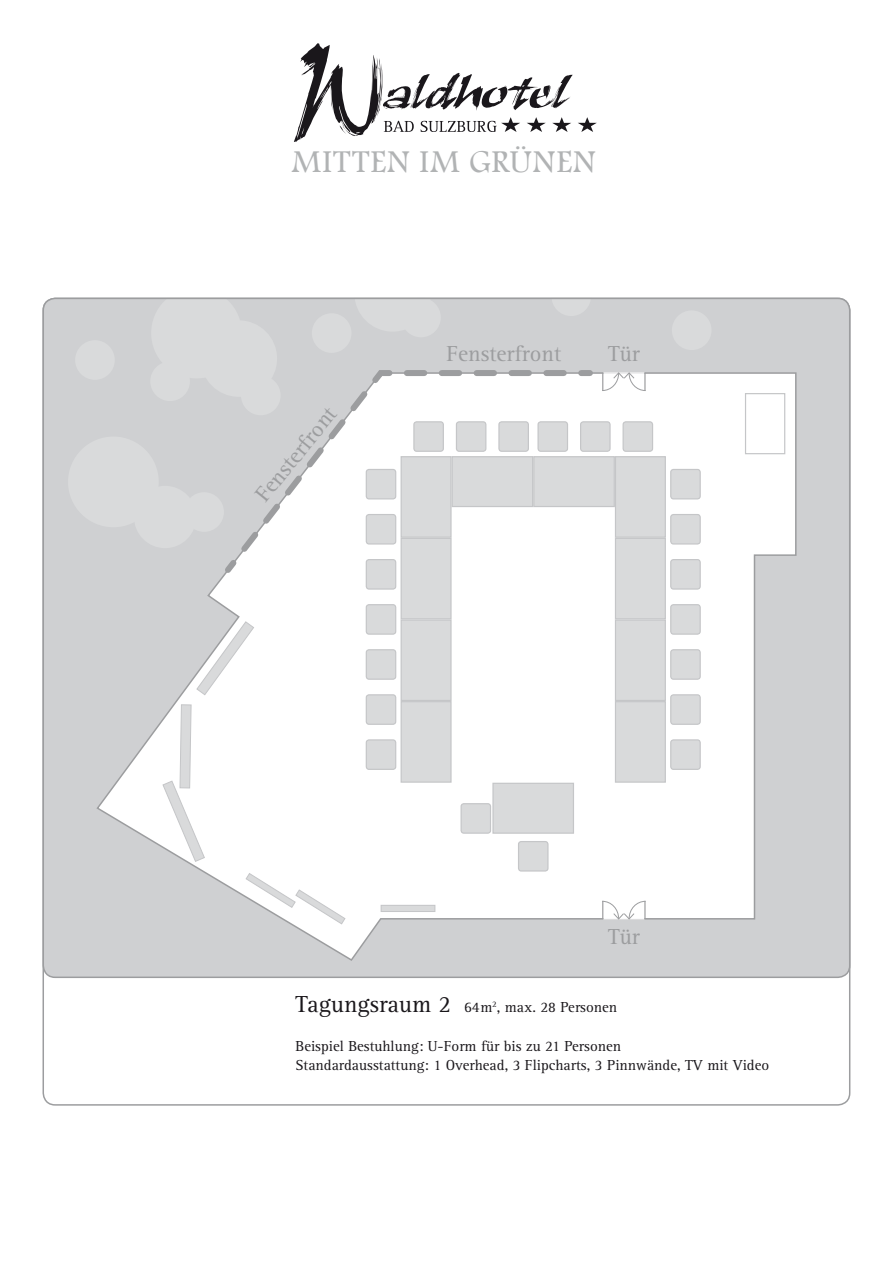
<style>
.page{position:relative;width:893px;height:1263px;background:#fff}
.page>*{position:absolute;margin:0;border:0;box-sizing:border-box;transform-origin:0 0}
.t1{font:33px "Footlight MT Light";letter-spacing:.035em;color:#b1b3b4}
.t2{font:22.5px "Rotis Serif";color:#9c9d9f}
.t3{font:15px/19.5px "Rotis Serif";color:#1a171b}
.s1{font-size:24px}
</style>
<div class="page">
<div style="left:43px;top:298px;width:807px;height:679px;background:#cfd0d2;border-radius:12px"></div>
<div style="left:68px;top:436px;width:91px;height:91px;background:#d9dadb;border-radius:50%"></div>
<div style="left:75px;top:340px;width:40px;height:40px;background:#d9dadb;border-radius:50%"></div>
<div style="left:312px;top:313px;width:39px;height:40px;background:#d9dadb;border-radius:50%"></div>
<div style="left:672px;top:310px;width:39px;height:40px;background:#d9dadb;border-radius:50%"></div>
<div style="left:401px;top:298px;width:40px;height:39px;background:#d9dadb;border-radius:50%"></div>
<div style="left:201px;top:320px;width:76px;height:77px;background:#d9dadb;border-radius:50%"></div>
<svg style="left:294px;top:43px;width:303px;height:99px"></svg>
<svg style="left:96px;top:372px;width:701px;height:589px"></svg>
<div style="left:745px;top:393px;width:40px;height:61px;border:1px solid #c5c6c8"></div>
<div style="left:381px;top:905px;width:54px;height:6px;background:#d9dadb"></div>
<div style="left:381px;top:905px;width:54px;height:7px;border:1px solid #c5c6c8"></div>
<svg style="left:245px;top:873px;width:101px;height:52px"></svg>
<svg style="left:162px;top:704px;width:43px;height:158px"></svg>
<svg style="left:196px;top:621px;width:58px;height:74px"></svg>
<svg style="left:601px;top:372px;width:45px;height:19px"></svg>
<svg style="left:601px;top:900px;width:45px;height:20px"></svg>
<svg style="left:220px;top:370px;width:376px;height:208px"></svg>
<div style="left:615px;top:456px;width:51px;height:82px;background:#d9dadb;border:1px solid #c5c6c8"></div>
<div style="left:615px;top:538px;width:51px;height:81px;background:#d9dadb;border:1px solid #c5c6c8"></div>
<div style="left:615px;top:619px;width:51px;height:82px;background:#d9dadb;border:1px solid #c5c6c8"></div>
<div style="left:615px;top:701px;width:51px;height:82px;background:#d9dadb;border:1px solid #c5c6c8"></div>
<div style="left:671px;top:469px;width:29px;height:30px;background:#d9dadb;border-radius:3px"></div>
<div style="left:670px;top:469px;width:31px;height:30px;border:1px solid #c5c6c8;border-radius:3px"></div>
<div style="left:671px;top:514px;width:29px;height:30px;background:#d9dadb;border-radius:3px"></div>
<div style="left:670px;top:514px;width:31px;height:30px;border:1px solid #c5c6c8;border-radius:3px"></div>
<div style="left:366px;top:514px;width:30px;height:30px;background:#d9dadb;border-radius:3px"></div>
<div style="left:366px;top:514px;width:30px;height:30px;border:1px solid #c5c6c8;border-radius:3px"></div>
<div style="left:671px;top:605px;width:29px;height:29px;background:#d9dadb;border-radius:3px"></div>
<div style="left:670px;top:604px;width:31px;height:31px;border:1px solid #c5c6c8;border-radius:3px"></div>
<div style="left:366px;top:605px;width:30px;height:29px;background:#d9dadb;border-radius:3px"></div>
<div style="left:366px;top:604px;width:30px;height:31px;border:1px solid #c5c6c8;border-radius:3px"></div>
<div style="left:671px;top:560px;width:29px;height:29px;background:#d9dadb;border-radius:3px"></div>
<div style="left:670px;top:559px;width:31px;height:31px;border:1px solid #c5c6c8;border-radius:3px"></div>
<div style="left:671px;top:650px;width:29px;height:29px;background:#d9dadb;border-radius:3px"></div>
<div style="left:670px;top:649px;width:31px;height:31px;border:1px solid #c5c6c8;border-radius:3px"></div>
<div style="left:671px;top:695px;width:29px;height:29px;background:#d9dadb;border-radius:3px"></div>
<div style="left:670px;top:694px;width:31px;height:31px;border:1px solid #c5c6c8;border-radius:3px"></div>
<div style="left:671px;top:740px;width:29px;height:29px;background:#d9dadb;border-radius:3px"></div>
<div style="left:670px;top:739px;width:31px;height:31px;border:1px solid #c5c6c8;border-radius:3px"></div>
<div style="left:401px;top:619px;width:51px;height:82px;background:#d9dadb;border:1px solid #c5c6c8"></div>
<div style="left:401px;top:701px;width:51px;height:82px;background:#d9dadb;border:1px solid #c5c6c8"></div>
<div style="left:401px;top:538px;width:51px;height:81px;background:#d9dadb;border:1px solid #c5c6c8"></div>
<div style="left:401px;top:456px;width:51px;height:82px;background:#d9dadb;border:1px solid #c5c6c8"></div>
<div style="left:366px;top:650px;width:30px;height:29px;background:#d9dadb;border-radius:3px"></div>
<div style="left:366px;top:649px;width:30px;height:31px;border:1px solid #c5c6c8;border-radius:3px"></div>
<div style="left:366px;top:695px;width:30px;height:29px;background:#d9dadb;border-radius:3px"></div>
<div style="left:366px;top:694px;width:30px;height:31px;border:1px solid #c5c6c8;border-radius:3px"></div>
<div style="left:366px;top:740px;width:30px;height:29px;background:#d9dadb;border-radius:3px"></div>
<div style="left:366px;top:739px;width:30px;height:31px;border:1px solid #c5c6c8;border-radius:3px"></div>
<div style="left:366px;top:560px;width:30px;height:29px;background:#d9dadb;border-radius:3px"></div>
<div style="left:366px;top:559px;width:30px;height:31px;border:1px solid #c5c6c8;border-radius:3px"></div>
<div style="left:366px;top:469px;width:30px;height:30px;background:#d9dadb;border-radius:3px"></div>
<div style="left:366px;top:469px;width:30px;height:30px;border:1px solid #c5c6c8;border-radius:3px"></div>
<div style="left:452px;top:456px;width:81px;height:51px;background:#d9dadb;border:1px solid #c5c6c8"></div>
<div style="left:533px;top:456px;width:82px;height:51px;background:#d9dadb;border:1px solid #c5c6c8"></div>
<div style="left:456px;top:422px;width:30px;height:29px;background:#d9dadb;border-radius:3px"></div>
<div style="left:456px;top:421px;width:30px;height:31px;border:1px solid #c5c6c8;border-radius:3px"></div>
<div style="left:538px;top:422px;width:29px;height:29px;background:#d9dadb;border-radius:3px"></div>
<div style="left:537px;top:421px;width:31px;height:31px;border:1px solid #c5c6c8;border-radius:3px"></div>
<div style="left:499px;top:422px;width:29px;height:29px;background:#d9dadb;border-radius:3px"></div>
<div style="left:498px;top:421px;width:31px;height:31px;border:1px solid #c5c6c8;border-radius:3px"></div>
<div style="left:581px;top:422px;width:29px;height:29px;background:#d9dadb;border-radius:3px"></div>
<div style="left:580px;top:421px;width:31px;height:31px;border:1px solid #c5c6c8;border-radius:3px"></div>
<div style="left:414px;top:422px;width:29px;height:29px;background:#d9dadb;border-radius:3px"></div>
<div style="left:413px;top:421px;width:31px;height:31px;border:1px solid #c5c6c8;border-radius:3px"></div>
<div style="left:623px;top:422px;width:30px;height:29px;background:#d9dadb;border-radius:3px"></div>
<div style="left:622px;top:421px;width:31px;height:31px;border:1px solid #c5c6c8;border-radius:3px"></div>
<div style="left:492px;top:783px;width:82px;height:51px;background:#d9dadb;border:1px solid #c5c6c8"></div>
<div style="left:518px;top:841px;width:30px;height:30px;background:#d9dadb;border-radius:3px"></div>
<div style="left:518px;top:841px;width:31px;height:30px;border:1px solid #c5c6c8;border-radius:3px"></div>
<div style="left:461px;top:804px;width:30px;height:29px;background:#d9dadb;border-radius:3px"></div>
<div style="left:460px;top:803px;width:31px;height:31px;border:1px solid #c5c6c8;border-radius:3px"></div>
<h1 class="t1" style="left:292px;top:142px;width:305px">MITTEN IM GRÜNEN</h1>
<h2 class="t2" style="left:250px;top:491px;width:116px;rotate:-51deg">Fensterfront</h2>
<h2 class="t2" style="left:446px;top:340px;width:116px">Fensterfront</h2>
<h2 class="t2" style="left:608px;top:340px;width:33px">Tür</h2>
<h2 class="t2" style="left:608px;top:924px;width:33px">Tür</h2>
<p class="t3" style="left:296px;top:998px;width:323px"><span class="s1">Tagungsraum 2</span> 64m<sup>2</sup>, max. 28 Personen</p>
<p class="t3" style="left:296px;top:1037px;width:475px">Beispiel Bestuhlung: U-Form für bis zu 21 Personen<br>Standardausstattung: 1 Overhead, 3 Flipcharts, 3 Pinnwände, TV mit Video</p>
</div>
